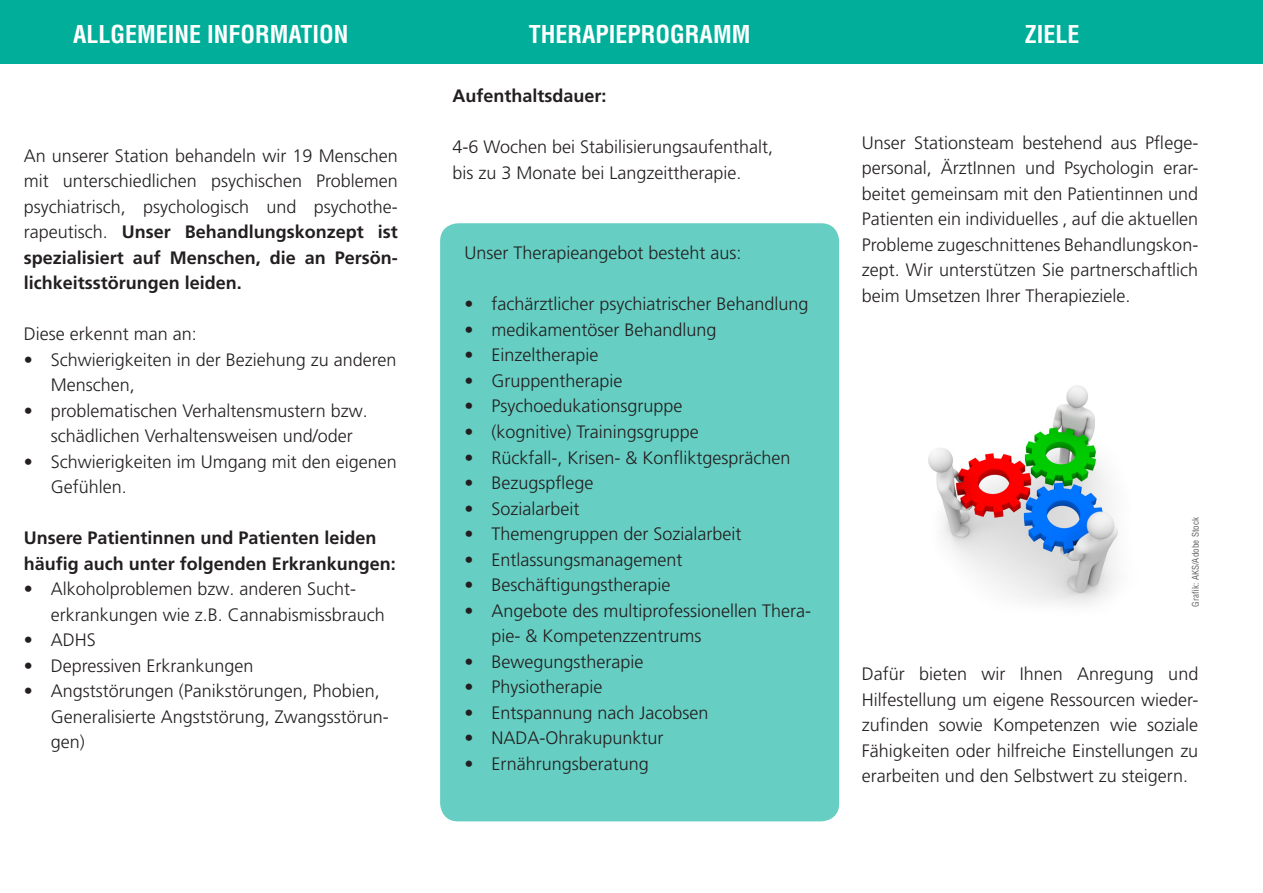
<style>
.page{position:relative;width:1263px;height:893px;background:#fff}
.page>*{position:absolute;margin:0;border:0;box-sizing:border-box;transform-origin:0 0}
.Fließtext{font:700 condensed 24px "Helvetica LT Pro";color:#fff}
.Fließtext-2{font:300 18px/25.5px "Frutiger LT Pro";color:#231f20}
.Fließtext-3{font:700 18px/25.5px "Frutiger LT Pro";color:#231f20}
.t1{font:condensed 9px "Helvetica LT Pro";letter-spacing:.01em;color:#636366}
.s1{font-weight:700}
</style>
<div class="page">
<div style="left:0;top:0;width:1263px;height:64px;background:#00ae9a"></div>
<div style="left:440px;top:223px;width:399px;height:598px;background:#66cec2;border-radius:18px"></div>
<img style="left:928px;top:385px;width:190px;height:220px">
<p class="Fließtext" style="left:73px;top:18px;width:277px">ALLGEMEINE INFORMATION</p>
<p class="Fließtext" style="left:529px;top:18px;width:223px">THERAPIEPROGRAMM</p>
<p class="Fließtext-2" style="left:24px;top:143px;width:376px;text-align:justify">An unserer Station behandeln wir 19 Menschen mit unterschiedlichen psychischen Problemen psychiatrisch, psychologisch und psychothe&shy;rapeutisch. <span class="s1">Unser Behandlungskonzept ist spezialisiert auf Menschen, die an Persön&shy;lichkeitsstörungen leiden.</span></p>
<p class="Fließtext-2" style="left:24px;top:321px;width:175px">Diese erkennt man an:</p>
<p class="Fließtext-2" style="left:51px;top:347px;width:347px;text-indent:-27px">• Schwierigkeiten in der Beziehung zu anderen<br>Menschen,</p>
<p class="Fließtext-2" style="left:51px;top:398px;width:319px;text-indent:-27px">• problematischen Verhaltensmustern bzw. schädlichen Verhaltensweisen und/oder</p>
<p class="Fließtext-2" style="left:51px;top:449px;width:348px;text-indent:-27px">• Schwierigkeiten im Umgang mit den eigenen<br>Gefühlen.</p>
<p class="Fließtext-3" style="left:24px;top:525px;width:374px">Unsere Patientinnen und Patienten leiden häufig auch unter folgenden Erkrankungen:</p>
<p class="Fließtext-2" style="left:51px;top:576px;width:336px;text-indent:-27px">• Alkoholproblemen bzw. anderen Sucht&shy;erkrankungen wie z.B. Cannabismissbrauch</p>
<p class="Fließtext-2" style="left:24px;top:627px;width:74px">• ADHS</p>
<p class="Fließtext-2" style="left:24px;top:653px;width:231px">• Depressiven Erkrankungen</p>
<p class="Fließtext-2" style="left:51px;top:678px;width:340px;text-indent:-27px">• Angststörungen (Panikstörungen, Phobien,<br>Generalisierte Angststörung, Zwangsstörun&shy;gen)</p>
<p class="Fließtext-3" style="left:452px;top:83px;width:156px">Aufenthaltsdauer:</p>
<p class="Fließtext-2" style="left:452px;top:134px;width:322px">4-6 Wochen bei Stabilisierungsaufenthalt,</p>
<p class="Fließtext-2" style="left:452px;top:160px;width:291px">bis zu 3 Monate bei Langzeittherapie.</p>
<p class="Fließtext-2" style="left:464px;top:241px;width:279px">Unser Therapieangebot besteht aus:</p>
<p class="Fließtext-2" style="left:464px;top:292px;width:345px">• fachärztlicher psychiatrischer Behandlung</p>
<p class="Fließtext-2" style="left:464px;top:317px;width:254px">• medikamentöser Behandlung</p>
<p class="Fließtext-2" style="left:464px;top:343px;width:135px">• Einzeltherapie</p>
<p class="Fließtext-2" style="left:464px;top:368px;width:160px">• Gruppentherapie</p>
<p class="Fließtext-2" style="left:464px;top:394px;width:220px">• Psychoedukationsgruppe</p>
<p class="Fließtext-2" style="left:464px;top:419px;width:236px">• (kognitive) Trainingsgruppe</p>
<p class="Fließtext-2" style="left:464px;top:445px;width:328px">• Rückfall-, Krisen- &amp; Konfliktgesprächen</p>
<p class="Fließtext-2" style="left:464px;top:470px;width:131px">• Bezugspflege</p>
<p class="Fließtext-2" style="left:464px;top:496px;width:116px">• Sozialarbeit</p>
<p class="Fließtext-2" style="left:464px;top:521px;width:279px">• Themengruppen der Sozialarbeit</p>
<p class="Fließtext-2" style="left:464px;top:547px;width:220px">• Entlassungsmanagement</p>
<p class="Fließtext-2" style="left:464px;top:572px;width:208px">• Beschäftigungstherapie</p>
<p class="Fließtext-2" style="left:491px;top:598px;width:321px;text-indent:-27px">• Angebote des multiprofessionellen Thera&shy;pie- &amp; Kompetenzzentrums</p>
<p class="Fließtext-2" style="left:464px;top:649px;width:181px">• Bewegungstherapie</p>
<p class="Fließtext-2" style="left:464px;top:674px;width:140px">• Physiotherapie</p>
<p class="Fließtext-2" style="left:464px;top:700px;width:246px">• Entspannung nach Jacobsen</p>
<p class="Fließtext-2" style="left:464px;top:725px;width:201px">• NADA-Ohrakupunktur</p>
<p class="Fließtext-2" style="left:464px;top:751px;width:186px">• Ernährungsberatung</p>
<p class="Fließtext" style="left:1025px;top:18px;width:56px">ZIELE</p>
<p class="Fließtext-2" style="left:862px;top:130px;width:338px;text-align:justify">Unser Stationsteam bestehend aus Pflege&shy;personal, ÄrztInnen und Psychologin erar&shy;beitet gemeinsam mit den Patientinnen und Patienten ein individuelles , auf die aktuellen Probleme zugeschnittenes Behandlungskon&shy;zept. Wir unterstützen Sie partnerschaftlich beim Umsetzen Ihrer Therapieziele.</p>
<p class="t1" style="left:1190px;top:606px;width:91px;rotate:-90deg">Grafik: AKS/Adobe Stock</p>
<p class="Fließtext-2" style="left:862px;top:661px;width:338px;text-align:justify">Dafür bieten wir Ihnen Anregung und Hilfestellung um eigene Ressourcen wieder&shy;zufinden sowie Kompetenzen wie soziale Fähigkeiten oder hilfreiche Einstellungen zu erarbeiten und den Selbstwert zu steigern.</p>
</div>
